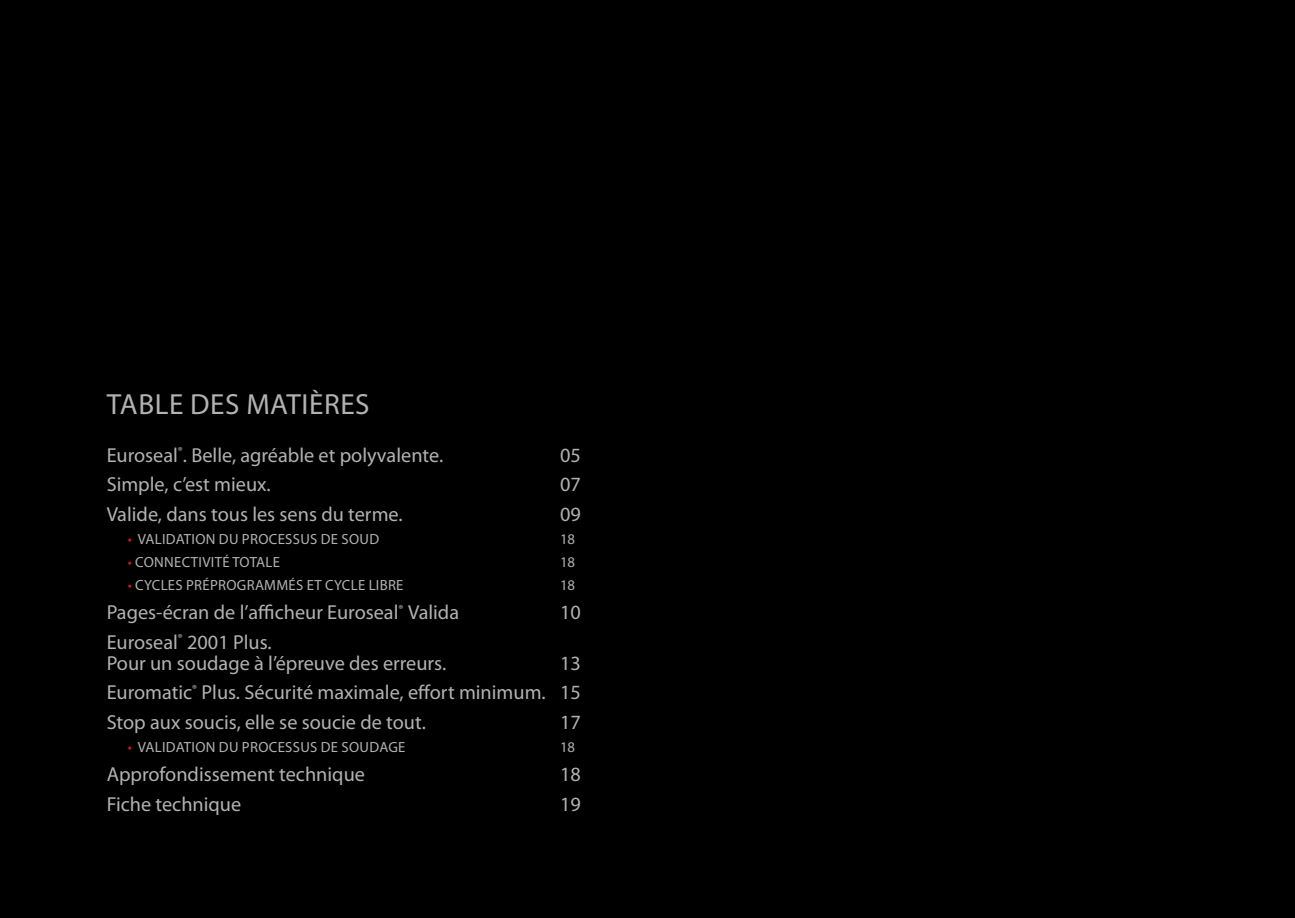
<style>
.page{position:relative;width:1295px;height:918px;background:#000}
.page>*{position:absolute;margin:0;border:0;box-sizing:border-box;transform-origin:0 0}
.t1{font:29.22px "Myriad Pro";letter-spacing:.02em;color:#b3b2b2}
.t2{font:20.3px/29.4px "Myriad Pro";color:#b3b2b2}
.t3{font:14.7px "Myriad Pro";letter-spacing:.02em;color:#b3b2b2}
.s1{color:#cd171a}
</style>
<div class="page">
<h1 class="t1" style="left:107px;top:386px;width:264px">TABLE DES MATIÈRES</h1>
<p class="t2" style="left:107px;top:440px;width:338px">Euroseal<sup>®</sup>. Belle, agréable et polyvalente.</p>
<p class="t2" style="left:560px;top:440px;width:22px">05</p>
<p class="t2" style="left:107px;top:469px;width:166px">Simple, c’est mieux.</p>
<p class="t2" style="left:560px;top:469px;width:22px">07</p>
<p class="t2" style="left:107px;top:499px;width:297px">Valide, dans tous les sens du terme.</p>
<p class="t2" style="left:560px;top:499px;width:22px">09</p>
<p class="t3" style="left:128px;top:530px;width:253px"><span class="s1">•</span> VALIDATION DU PROCESSUS DE SOUD</p>
<p class="t3" style="left:560px;top:530px;width:17px">18</p>
<p class="t3" style="left:128px;top:553px;width:154px"><span class="s1">•</span> CONNECTIVITÉ TOTALE</p>
<p class="t3" style="left:560px;top:553px;width:17px">18</p>
<p class="t3" style="left:128px;top:576px;width:277px"><span class="s1">•</span> CYCLES PRÉPROGRAMMÉS ET CYCLE LIBRE</p>
<p class="t3" style="left:560px;top:576px;width:17px">18</p>
<p class="t2" style="left:107px;top:597px;width:354px">Pages-écran de l’afficheur Euroseal<sup>®</sup> Valida</p>
<p class="t2" style="left:560px;top:597px;width:22px">10</p>
<p class="t2" style="left:107px;top:631px;width:341px;line-height:21px">Euroseal<sup>®</sup> 2001 Plus.<br>Pour un soudage à l’épreuve des erreurs.</p>
<p class="t2" style="left:107px;top:648px;width:476px;text-align:justify;text-indent:453px">13<br>Euromatic<sup>®</sup> Plus. Sécurité maximale, effort minimum. 15<br>Stop aux soucis, elle se soucie de tout.</p>
<p class="t2" style="left:560px;top:707px;width:22px">17</p>
<p class="t3" style="left:128px;top:738px;width:279px"><span class="s1">•</span> VALIDATION DU PROCESSUS DE SOUDAGE</p>
<p class="t3" style="left:560px;top:738px;width:17px">18</p>
<p class="t2" style="left:107px;top:759px;width:260px">Approfondissement technique</p>
<p class="t2" style="left:560px;top:759px;width:22px">18</p>
<p class="t2" style="left:107px;top:789px;width:136px">Fiche technique</p>
<p class="t2" style="left:560px;top:789px;width:22px">19</p>
</div>
